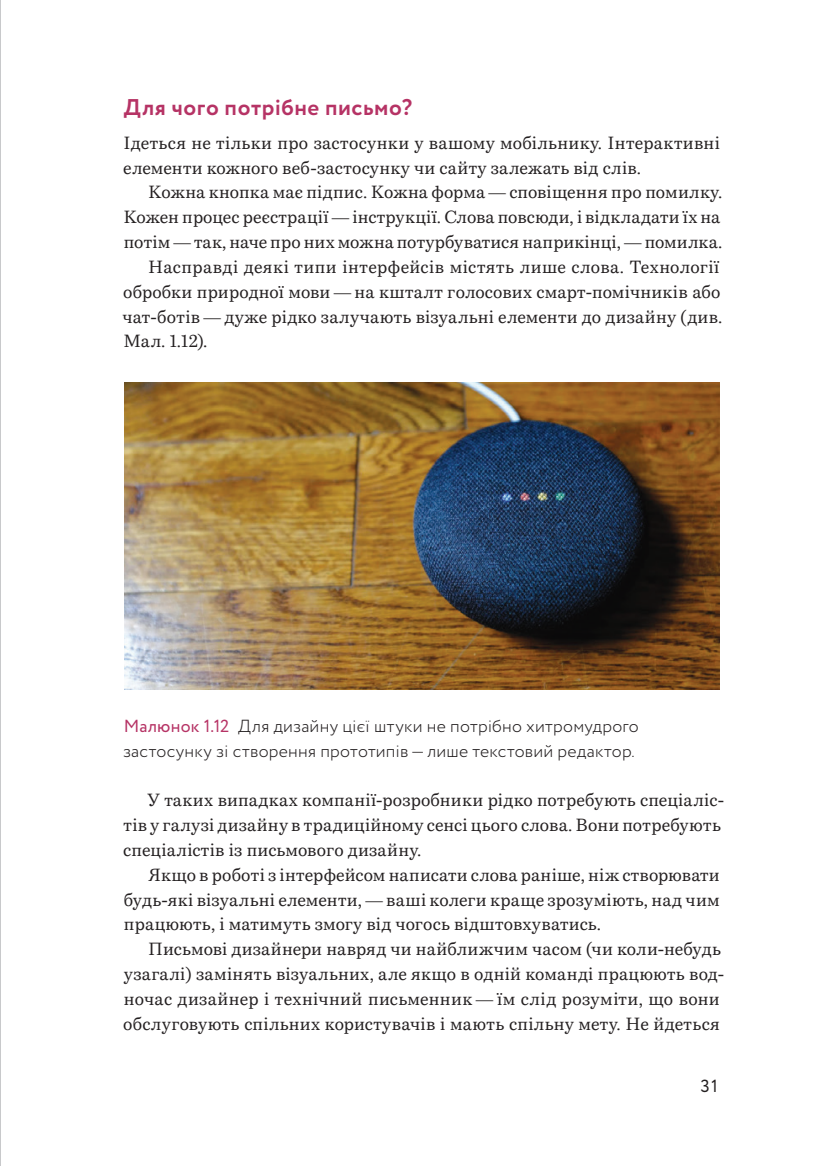
<style>
.page{position:relative;width:819px;height:1166px;background:#fff}
.page>*{position:absolute;margin:0;border:0;box-sizing:border-box;transform-origin:0 0}
.t1{font:700 22.75px "Circe";letter-spacing:.025em;color:#b63365}
.Main{font:17.5px/24.8px "Bressay";letter-spacing:.015em;color:#231f20}
.First{font:17.5px/24.8px "Bressay";letter-spacing:.02em;color:#231f20}
.Image{font:300 17.5px/24.8px "Circe";letter-spacing:.015em;color:#231f20}
.t2{font:17.5px "Circe";color:#231f20}
.s1{font-weight:400;color:#b63365}
</style>
<div class="page">
<img style="left:124px;top:382px;width:595px;height:308px">
<hr style="left:0;top:0;width:1px;height:1166px;background:#939598">
<p class="t1" style="left:124px;top:92px;width:290px">Для чого потрібне письмо?</p>
<p class="First" style="left:123px;top:130px;width:598px">Ідеться не тільки про застосунки у вашому мобільнику. Інтерактивні елементи кожного веб-застосунку чи сайту залежать від слів.</p>
<p class="Main" style="left:123px;top:180px;width:600px;text-align:justify;text-indent:25px">Кожна кнопка має підпис. Кожна форма — сповіщення про помилку.<br>Кожен процес реєстрації — інструкції. Слова повсюди, і відкладати їх на потім — так, наче про них можна потурбуватися наприкінці, — помилка.</p>
<p class="Main" style="left:122px;top:254px;width:601px;text-indent:26px">Насправді деякі типи інтерфейсів містять лише слова. Технології обробки природної мови — на кшталт голосових смарт-помічників або чат-ботів — дуже рідко залучають візуальні елементи до дизайну (див.<br>Мал. 1.12).</p>
<p class="Image" style="left:123px;top:714px;width:517px"><span class="s1">Малюнок 1.12</span> Для дизайну цієї штуки не потрібно хитромудрого застосунку зі створення прототипів— лише текстовий редактор.</p>
<p class="Main" style="left:123px;top:787px;width:602px;text-indent:24px">У таких випадках компанії-розробники рідко потребують спеціаліс&shy;тів у галузі дизайну в традиційному сенсі цього слова. Вони потребують спеціалістів із письмового дизайну.</p>
<p class="Main" style="left:124px;top:862px;width:597px;text-align:justify;text-indent:25px">Якщо в роботі з інтерфейсом написати слова раніше, ніж створювати будь-які візуальні елементи, — ваші колеги краще зрозуміють, над чим працюють, і матимуть змогу від чогось відштовхуватись.</p>
<p class="Main" style="left:123px;top:936px;width:602px;text-indent:25px">Письмові дизайнери навряд чи найближчим часом (чи коли-небудь узагалі) замінять візуальних, але якщо в одній команді працюють вод&shy;ночас дизайнер і технічний письменник — їм слід розуміти, що вони обслуговують спільних користувачів і мають спільну мету. Не йдеться</p>
<p class="t2" style="left:700px;top:1074px;width:21px">31</p>
</div>
